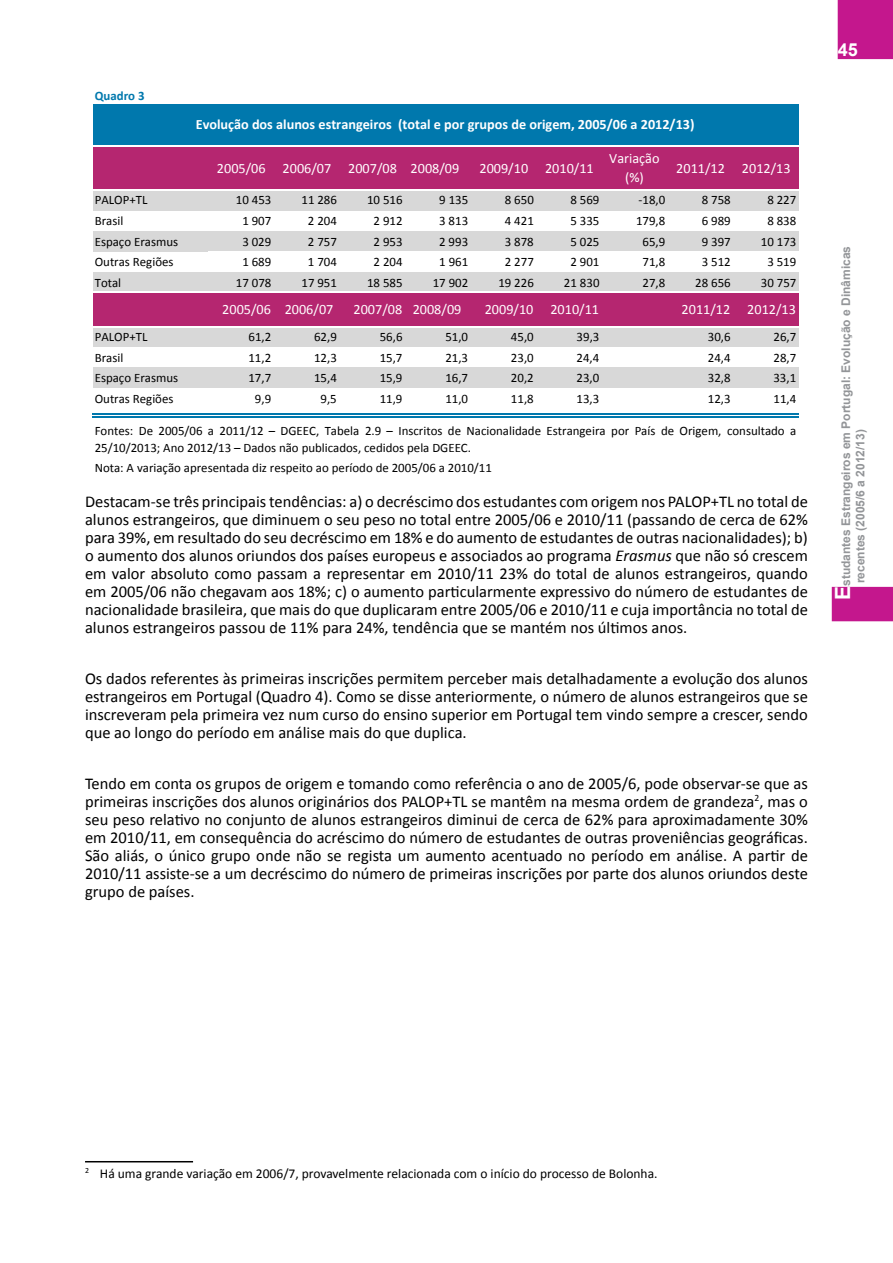
<style>
.page{position:relative;width:893px;height:1263px;background:#fff}
.page>*{position:absolute;margin:0;border:0;box-sizing:border-box;transform-origin:0 0}
.t1{font:700 18px "Arial";color:#fff}
.t2{font:16.5px/18px "Calibri";color:#000;text-align:justify}
.t3{font:14.25px/18.6px "Calibri";color:#fff;text-align:center}
.t4{font:700 14.25px "Calibri";color:#fff}
.t5{font:13.5px "Calibri";color:#000}
.t6{font:12.9px/17px "Calibri";color:#000}
.t7{font:700 12.9px "Calibri";color:#0078ad}
.t8{font:700 12px/14.4px "Arial";color:#939598}
.s1{font-style:italic}
.s2{font-size:21px;color:#fff}
</style>
<div class="page">
<div style="left:832px;top:587px;width:61px;height:34px;background:#c4178d"></div>
<div style="left:838px;top:0;width:55px;height:59px;background:#c4178d"></div>
<hr style="left:85px;top:1161px;width:108px;height:1px;background:#000">
<div style="left:93px;top:105px;width:705px;height:41px;background:#0078ad"></div>
<div style="left:93px;top:146px;width:705px;height:44px;background:#b52670"></div>
<div style="left:93px;top:190px;width:705px;height:20px;background:#d8d8d8"></div>
<div style="left:93px;top:231px;width:705px;height:20px;background:#d8d8d8"></div>
<div style="left:93px;top:272px;width:705px;height:20px;background:#d8d8d8"></div>
<div style="left:93px;top:292px;width:705px;height:35px;background:#b52670"></div>
<div style="left:93px;top:326px;width:705px;height:21px;background:#d8d8d8"></div>
<div style="left:93px;top:368px;width:705px;height:20px;background:#d8d8d8"></div>
<hr style="left:92px;top:145px;width:706px;height:1px;background:#fff">
<hr style="left:92px;top:189px;width:706px;height:2px;background:#fff">
<hr style="left:92px;top:292px;width:706px;height:1px;background:#fff">
<hr style="left:92px;top:326px;width:706px;height:1px;background:#fff">
<hr style="left:92px;top:414px;width:706px;height:1px;background:#0078ad">
<hr style="left:92px;top:416px;width:706px;height:2px;background:#0078ad">
<p class="t7" style="left:95px;top:87px;width:51px">Quadro 3</p>
<p class="t4" style="left:196px;top:116px;width:500px">Evolução dos alunos estrangeiros (total e por grupos de origem, 2005/06 a 2012/13)</p>
<p class="t3" style="left:217px;top:158px;width:244px">2005/06 2006/07 2007/08 2008/09</p>
<p class="t3" style="left:479px;top:158px;width:116px">2009/10 2010/11</p>
<p class="t3" style="left:609px;top:149px;width:52px">Variação (%)</p>
<p class="t3" style="left:676px;top:158px;width:116px">2011/12 2012/13</p>
<p class="t6" style="left:95px;top:191px;width:54px">PALOP+TL</p>
<p class="t6" style="left:236px;top:191px;width:37px">10 453</p>
<p class="t6" style="left:301px;top:191px;width:37px">11 286</p>
<p class="t6" style="left:367px;top:191px;width:37px">10 516</p>
<p class="t6" style="left:439px;top:191px;width:31px">9 135</p>
<p class="t6" style="left:505px;top:191px;width:31px">8 650</p>
<p class="t6" style="left:570px;top:191px;width:31px">8 569</p>
<p class="t6" style="left:638px;top:191px;width:28px">-18,0</p>
<p class="t6" style="left:702px;top:191px;width:31px">8 758</p>
<p class="t6" style="left:767px;top:191px;width:31px">8 227</p>
<p class="t6" style="left:95px;top:212px;width:30px">Brasil</p>
<p class="t6" style="left:242px;top:212px;width:31px">1 907</p>
<p class="t6" style="left:308px;top:212px;width:31px">2 204</p>
<p class="t6" style="left:374px;top:212px;width:31px">2 912</p>
<p class="t6" style="left:439px;top:212px;width:31px">3 813</p>
<p class="t6" style="left:505px;top:212px;width:31px">4 421</p>
<p class="t6" style="left:570px;top:212px;width:31px">5 335</p>
<p class="t6" style="left:636px;top:212px;width:31px">179,8</p>
<p class="t6" style="left:702px;top:212px;width:31px">6 989</p>
<p class="t6" style="left:767px;top:212px;width:31px">8 838</p>
<p class="t6" style="left:95px;top:232px;width:85px">Espaço Erasmus</p>
<p class="t6" style="left:242px;top:232px;width:31px">3 029</p>
<p class="t6" style="left:308px;top:232px;width:31px">2 757</p>
<p class="t6" style="left:374px;top:232px;width:31px">2 953</p>
<p class="t6" style="left:439px;top:232px;width:31px">2 993</p>
<p class="t6" style="left:505px;top:232px;width:31px">3 878</p>
<p class="t6" style="left:570px;top:232px;width:31px">5 025</p>
<p class="t6" style="left:642px;top:232px;width:24px">65,9</p>
<p class="t6" style="left:702px;top:232px;width:31px">9 397</p>
<p class="t6" style="left:761px;top:232px;width:37px">10 173</p>
<p class="t6" style="left:95px;top:253px;width:80px">Outras Regiões</p>
<p class="t6" style="left:242px;top:253px;width:31px">1 689</p>
<p class="t6" style="left:308px;top:253px;width:31px">1 704</p>
<p class="t6" style="left:374px;top:253px;width:31px">2 204</p>
<p class="t6" style="left:439px;top:253px;width:31px">1 961</p>
<p class="t6" style="left:505px;top:253px;width:31px">2 277</p>
<p class="t6" style="left:570px;top:253px;width:31px">2 901</p>
<p class="t6" style="left:642px;top:253px;width:24px">71,8</p>
<p class="t6" style="left:702px;top:253px;width:31px">3 512</p>
<p class="t6" style="left:767px;top:253px;width:31px">3 519</p>
<p class="t6" style="left:95px;top:273px;width:28px">Total</p>
<p class="t6" style="left:236px;top:273px;width:37px">17 078</p>
<p class="t6" style="left:301px;top:273px;width:37px">17 951</p>
<p class="t6" style="left:367px;top:273px;width:37px">18 585</p>
<p class="t6" style="left:433px;top:273px;width:37px">17 902</p>
<p class="t6" style="left:498px;top:273px;width:37px">19 226</p>
<p class="t6" style="left:564px;top:273px;width:37px">21 830</p>
<p class="t6" style="left:642px;top:273px;width:24px">27,8</p>
<p class="t6" style="left:695px;top:273px;width:37px">28 656</p>
<p class="t6" style="left:761px;top:273px;width:37px">30 757</p>
<p class="t3" style="left:222px;top:300px;width:113px">2005/06 2006/07</p>
<p class="t3" style="left:354px;top:300px;width:109px">2007/08 2008/09</p>
<p class="t3" style="left:485px;top:300px;width:116px">2009/10 2010/11</p>
<p class="t3" style="left:682px;top:300px;width:116px">2011/12 2012/13</p>
<p class="t6" style="left:95px;top:328px;width:54px">PALOP+TL</p>
<p class="t6" style="left:248px;top:328px;width:24px">61,2</p>
<p class="t6" style="left:314px;top:328px;width:24px">62,9</p>
<p class="t6" style="left:380px;top:328px;width:24px">56,6</p>
<p class="t6" style="left:445px;top:328px;width:24px">51,0</p>
<p class="t6" style="left:511px;top:328px;width:24px">45,0</p>
<p class="t6" style="left:577px;top:328px;width:24px">39,3</p>
<p class="t6" style="left:708px;top:328px;width:24px">30,6</p>
<p class="t6" style="left:773px;top:328px;width:24px">26,7</p>
<p class="t6" style="left:95px;top:348px;width:30px">Brasil</p>
<p class="t6" style="left:248px;top:348px;width:24px">11,2</p>
<p class="t6" style="left:314px;top:348px;width:24px">12,3</p>
<p class="t6" style="left:380px;top:348px;width:24px">15,7</p>
<p class="t6" style="left:445px;top:348px;width:24px">21,3</p>
<p class="t6" style="left:511px;top:348px;width:24px">23,0</p>
<p class="t6" style="left:577px;top:348px;width:24px">24,4</p>
<p class="t6" style="left:708px;top:348px;width:24px">24,4</p>
<p class="t6" style="left:773px;top:348px;width:24px">28,7</p>
<p class="t6" style="left:95px;top:369px;width:85px">Espaço Erasmus</p>
<p class="t6" style="left:248px;top:369px;width:24px">17,7</p>
<p class="t6" style="left:314px;top:369px;width:24px">15,4</p>
<p class="t6" style="left:380px;top:369px;width:24px">15,9</p>
<p class="t6" style="left:445px;top:369px;width:24px">16,7</p>
<p class="t6" style="left:511px;top:369px;width:24px">20,2</p>
<p class="t6" style="left:577px;top:369px;width:24px">23,0</p>
<p class="t6" style="left:708px;top:369px;width:24px">32,8</p>
<p class="t6" style="left:773px;top:369px;width:24px">33,1</p>
<p class="t6" style="left:95px;top:389px;width:80px">Outras Regiões</p>
<p class="t6" style="left:255px;top:389px;width:18px">9,9</p>
<p class="t6" style="left:321px;top:389px;width:18px">9,5</p>
<p class="t6" style="left:380px;top:389px;width:24px">11,9</p>
<p class="t6" style="left:445px;top:389px;width:24px">11,0</p>
<p class="t6" style="left:511px;top:389px;width:24px">11,8</p>
<p class="t6" style="left:577px;top:389px;width:24px">13,3</p>
<p class="t6" style="left:708px;top:389px;width:24px">12,3</p>
<p class="t6" style="left:773px;top:389px;width:24px">11,4</p>
<p class="t6" style="left:95px;top:421px;width:703px">Fontes: De 2005/06 a 2011/12 – DGEEC, Tabela 2.9 – Inscritos de Nacionalidade Estrangeira por País de Origem, consultado a<br>25/10/2013; Ano 2012/13 – Dados não publicados, cedidos pela DGEEC.</p>
<p class="t6" style="left:95px;top:459px;width:399px">Nota: A variação apresentada diz respeito ao período de 2005/06 a 2010/11</p>
<p class="t2" style="left:85px;top:492px;width:724px">Destacam-se três principais tendências: a) o decréscimo dos estudantes com origem nos PALOP+TL no total de alunos estrangeiros, que diminuem o seu peso no total entre 2005/06 e 2010/11 (passando de cerca de 62% para 39%, em resultado do seu decréscimo em 18% e do aumento de estudantes de outras nacionalidades); b) o aumento dos alunos oriundos dos países europeus e associados ao programa <span class="s1">Erasmus</span> que não só crescem em valor absoluto como passam a representar em 2010/11 23% do total de alunos estrangeiros, quando em 2005/06 não chegavam aos 18%; c) o aumento particularmente expressivo do número de estudantes de nacionalidade brasileira, que mais do que duplicaram entre 2005/06 e 2010/11 e cuja importância no total de alunos estrangeiros passou de 11% para 24%, tendência que se mantém nos últimos anos.</p>
<p class="t2" style="left:85px;top:669px;width:724px">Os dados referentes às primeiras inscrições permitem perceber mais detalhadamente a evolução dos alunos estrangeiros em Portugal (Quadro 4). Como se disse anteriormente, o número de alunos estrangeiros que se inscreveram pela primeira vez num curso do ensino superior em Portugal tem vindo sempre a crescer, sendo que ao longo do período em análise mais do que duplica.</p>
<p class="t2" style="left:85px;top:774px;width:724px">Tendo em conta os grupos de origem e tomando como referência o ano de 2005/6, pode observar-se que as primeiras inscrições dos alunos originários dos PALOP+TL se mantêm na mesma ordem de grandeza<sup>2</sup>, mas o seu peso relativo no conjunto de alunos estrangeiros diminui de cerca de 62% para aproximadamente 30% em 2010/11, em consequência do acréscimo do número de estudantes de outras proveniências geográficas.<br>São aliás, o único grupo onde não se regista um aumento acentuado no período em análise. A partir de 2010/11 assiste-se a um decréscimo do número de primeiras inscrições por parte dos alunos oriundos deste grupo de países.</p>
<p class="t1" style="left:838px;top:38px;width:22px">45</p>
<p class="t8" style="left:839px;top:583px;width:339px;text-indent:-17px;rotate:-90deg"><span class="s2">E</span>studantes Estrangeiros em Portugal: Evolução e Dinâmicas recentes (2005/6 a 2012/13)</p>
<p class="t5" style="left:85px;top:1165px;width:574px"><sup>2</sup> Há uma grande variação em 2006/7, provavelmente relacionada com o início do processo de Bolonha.</p>
</div>
